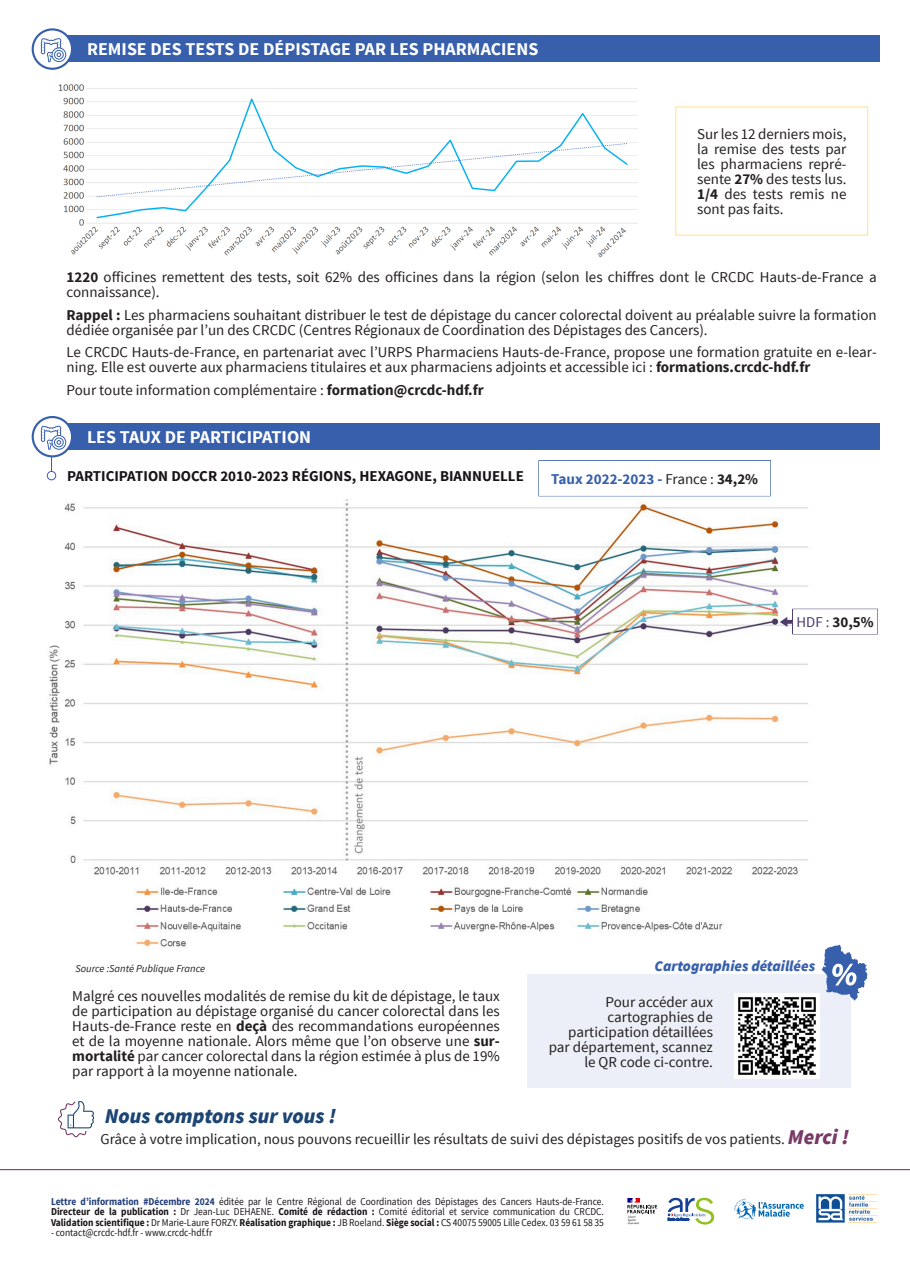
<style>
.page{position:relative;width:910px;height:1280px;background:#fff}
.page>*{position:absolute;margin:0;border:0;box-sizing:border-box;transform-origin:0 0}
.t1{font:italic 900 21px "Source Sans Pro";color:#1d4573}
.t2{font:700 18px "Source Sans Pro";color:#fff}
.t3{font:15px/15px "Source Sans Pro";color:#231f20}
.t4{font:700 15px "Source Sans Pro";color:#181317}
.t5{font:700 15px "Source Sans Pro";color:#375fac}
.t6{font:italic 900 15px "Source Sans Pro";color:#375fac}
.t7{font:700 15px "Source Sans Pro";color:#231f20}
.t8{font:10.5px/10.5px "Source Sans Pro";color:#181317;text-align:justify;scale:.9 1}
.t9{font:italic 10.5px "Source Sans Pro";color:#231f20}
.s1{font-weight:700}
.s2{font-weight:400;color:#231f20}
.s3{color:#231f20}
.s4{font-weight:400;color:#4d3b69}
.s5{font-weight:900;font-style:italic;font-size:21px;color:#783966}
.s6{font-weight:700;color:#223d7a}
</style>
<div class="page">
<img style="left:57px;top:62px;width:581px;height:195px">
<img style="left:816px;top:1194px;width:61px;height:29px">
<svg style="left:734px;top:1199px;width:70px;height:20px"></svg>
<svg style="left:668px;top:1198px;width:46px;height:26px"></svg>
<svg style="left:627px;top:1198px;width:30px;height:26px"></svg>
<img style="left:49px;top:499px;width:762px;height:449px">
<svg style="left:776px;top:609px;width:102px;height:25px"></svg>
<div style="left:66px;top:424px;width:814px;height:26px;background:#375fac"></div>
<svg style="left:538px;top:460px;width:233px;height:36px"></svg>
<div style="left:47px;top:471px;width:9px;height:9px;background:#fff;border:1px solid #375fac;border-radius:50%"></div>
<svg style="left:32px;top:416px;width:41px;height:41px"></svg>
<div style="left:54px;top:438px;width:10px;height:9px;border:1px solid #375fac;border-radius:50%"></div>
<div style="left:52px;top:435px;width:14px;height:15px;border:1px solid #375fac;border-radius:50%"></div>
<svg style="left:41px;top:425px;width:21px;height:51px"></svg>
<div style="left:527px;top:975px;width:324px;height:113px;background:#eceff7"></div>
<img style="left:734px;top:994px;width:85px;height:85px">
<svg style="left:821px;top:945px;width:46px;height:56px"></svg>
<div style="left:675px;top:107px;width:193px;height:128px;border:1px solid #ffe191"></div>
<div style="left:66px;top:36px;width:814px;height:26px;background:#375fac"></div>
<svg style="left:32px;top:28px;width:41px;height:42px"></svg>
<div style="left:54px;top:50px;width:10px;height:10px;border:1px solid #375fac;border-radius:50%"></div>
<div style="left:52px;top:48px;width:14px;height:14px;border:1px solid #375fac;border-radius:50%"></div>
<svg style="left:41px;top:38px;width:21px;height:25px"></svg>
<hr style="left:0;top:1169px;width:910px;height:1px;background:#801a61">
<svg style="left:58px;top:1101px;width:36px;height:36px"></svg>
<p class="t2" style="left:87px;top:41px;width:453px">REMISE DES TESTS DE DÉPISTAGE PAR LES PHARMACIENS</p>
<p class="t3" style="left:697px;top:128px;width:151px;text-align:justify">Sur les 12 derniers mois, la remise des tests par les pharmaciens repré&shy;sente <span class="s1">27%</span> des tests lus.<br><span class="s1">1/4</span> des tests remis ne sont pas faits.</p>
<p class="t3" style="left:67px;top:271px;width:812px"><span class="s1">1220</span> officines remettent des tests, soit 62% des officines dans la région (selon les chiffres dont le CRCDC Hauts-de-France a connaissance).</p>
<p class="t3" style="left:67px;top:308px;width:812px"><span class="s1">Rappel :</span> Les pharmaciens souhaitant distribuer le test de dépistage du cancer colorectal doivent au préalable suivre la formation dédiée organisée par l’un des CRCDC (Centres Régionaux de Coordination des Dépistages des Cancers).</p>
<p class="t3" style="left:67px;top:346px;width:812px">Le CRCDC Hauts-de-France, en partenariat avec l’URPS Pharmaciens Hauts-de-France, propose une formation gratuite en e-lear&shy;ning. Elle est ouverte aux pharmaciens titulaires et aux pharmaciens adjoints et accessible ici : <span class="s1">formations.crcdc-hdf.fr</span></p>
<p class="t3" style="left:67px;top:383px;width:419px">Pour toute information complémentaire : <span class="s1">formation@crcdc-hdf.fr</span></p>
<p class="t2" style="left:87px;top:429px;width:226px">LES TAUX DE PARTICIPATION</p>
<p class="t4" style="left:67px;top:470px;width:458px">PARTICIPATION DOCCR 2010-2023 RÉGIONS, HEXAGONE, BIANNUELLE</p>
<p class="t5" style="left:551px;top:472px;width:208px">Taux 2022-2023 - <span class="s2">France :</span> <span class="s3">34,2%</span></p>
<p class="t7" style="left:796px;top:616px;width:79px"><span class="s4">HDF :</span> 30,5%</p>
<p class="t9" style="left:75px;top:964px;width:131px">Source :Santé Publique France</p>
<p class="t3" style="left:72px;top:990px;width:429px;text-align:justify">Malgré ces nouvelles modalités de remise du kit de dépistage, le taux de participation au dépistage organisé du cancer colorectal dans les Hauts-de-France reste en <span class="s1">deçà</span> des recommandations européennes et de la moyenne nationale. Alors même que l’on observe une <span class="s1">sur&shy;mortalité</span> par cancer colorectal dans la région estimée à plus de 19% par rapport à la moyenne nationale.</p>
<h1 class="t1" style="left:105px;top:1107px;width:233px">Nous comptons sur vous !</h1>
<p class="t6" style="left:654px;top:960px;width:162px">Cartographies détaillées</p>
<p class="t3" style="left:549px;top:995px;width:166px;text-align:right">Pour accéder aux cartographies de participation détaillées par département, scannez le QR code ci-contre.</p>
<p class="t3" style="left:101px;top:1133px;width:750px">Grâce à votre implication, nous pouvons recueillir les résultats de suivi des dépistages positifs de vos patients. <span class="s5">Merci !</span></p>
<p class="t8" style="left:51px;top:1197px;width:616px"><span class="s6">Lettre d’information #Décembre 2024</span> éditée par le Centre Régional de Coordination des Dépistages des Cancers Hauts-de-France.<br><span class="s1">Directeur de la publication :</span> Dr Jean-Luc DEHAENE. <span class="s1">Comité de rédaction :</span> Comité éditorial et service communication du CRCDC.<br><span class="s1">Validation scientifique :</span> Dr Marie-Laure FORZY. <span class="s1">Réalisation graphique :</span> JB Roeland. <span class="s1">Siège social :</span> CS 40075 59005 Lille Cedex. 03 59 61 58 35</p>
<p class="t8" style="left:51px;top:1228px;width:181px">- contact@crcdc-hdf.fr - www.crcdc-hdf.fr</p>
</div>
